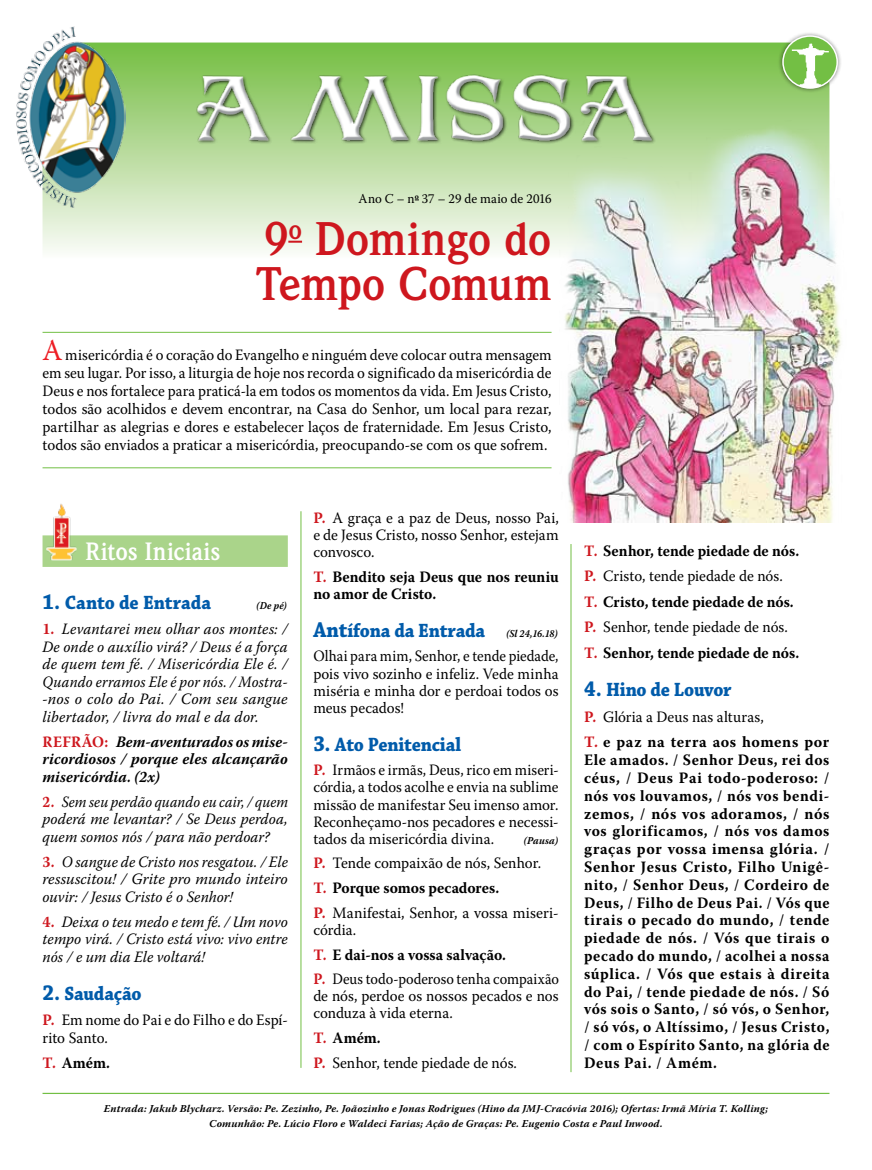
<style>
.page{position:relative;width:872px;height:1170px;background:#fff}
.page>*{position:absolute;margin:0;border:0;box-sizing:border-box;transform-origin:0 0}
.t1{font:700 48px/45px "Weidemann IT Cby BT";letter-spacing:-.015em;color:#ce171e;scale:.95 1}
.t2{font:700 25.5px "Weidemann IT Cby BT";color:#fff;scale:.95 1}
.t3{font:700 20.25px "Chaparral Pro";letter-spacing:-.01em;color:#005baa;scale:.91 1}
.t4{font:700 15.75px/17.9px "Warnock Pro";letter-spacing:.015em;color:#000;scale:.95 1}
.t5{font:15.75px/18px "Warnock Pro";color:#000;text-align:justify;scale:.94 1}
.t6{font:15.75px/24.8px "Warnock Pro";color:#000;scale:.95 1}
.t7{font:italic 15.75px/17.4px "Warnock Pro";letter-spacing:.005em;color:#000;text-align:justify;scale:.95 1}
.t8{font:15.75px/17.1px "Warnock Pro";color:#000;text-align:justify;scale:.93 1}
.t9{font:700 15.75px/25.5px "Warnock Pro";letter-spacing:-.005em;color:#000;scale:.95 1}
.t10{font:15.75px/17.1px "Warnock Pro";color:#000;text-align:justify;scale:.92 1}
.t11{font:italic 15.75px/17.4px "Warnock Pro";letter-spacing:.005em;color:#000;text-align:justify;scale:.94 1}
.t12{font:italic 15.75px/17.4px "Warnock Pro";letter-spacing:.005em;color:#000;text-align:justify;scale:.9 1}
.t13{font:italic 700 15.75px/17.4px "Warnock Pro";letter-spacing:.005em;color:#000;text-align:justify;scale:.95 1}
.t14{font:700 15.75px/25.5px "Warnock Pro";letter-spacing:.045em;color:#000}
.t15{font:13.5px "Warnock Pro";color:#000;scale:.95 1}
.t16{font:italic 700 10.5px/15px "Warnock Pro";letter-spacing:.02em;color:#000;text-align:center}
.t17{font:italic 700 10.5px "Warnock Pro";letter-spacing:.02em;color:#000;scale:.95 1}
.t18{font:italic 700 10.5px "Warnock Pro";letter-spacing:.02em;color:#000;scale:.91 1}
.s1{font-size:30px;color:#ed1d24}
.s2{font-size:22.5px}
.s3{font-weight:700;font-style:normal;color:#ce171e}
.s4{font-style:normal;color:#ce171e}
.s5{font-weight:700;color:#ce171e}
.s6{color:#ce171e}
.s7{font-family:"Warnock Pro";font-style:italic;font-size:10.5px;color:#000}
.s8{font-weight:700}
.s9{font-weight:400}
</style>
<div class="page">
<svg style="left:43px;top:43px;width:786px;height:208px;background:#b9dc9f"></svg>
<div style="left:777px;top:31px;width:65px;height:63px;background:#000;opacity:.5"></div>
<svg style="left:783px;top:36px;width:54px;height:52px"></svg>
<img style="left:783px;top:43px;width:54px;height:45px">
<div style="left:782px;top:35px;width:56px;height:54px;border:2px solid #fff;border-radius:50%"></div>
<img style="left:16px;top:26px;width:109px;height:182px">
<img style="left:191px;top:69px;width:465px;height:77px">
<div style="left:43px;top:535px;width:245px;height:32px;background:#aad48a"></div>
<img style="left:47px;top:504px;width:30px;height:56px">
<svg style="left:288px;top:241px;width:14px;height:2px"></svg>
<hr style="left:43px;top:332px;width:508px;height:1px;background:#72bf44">
<hr style="left:43px;top:467px;width:508px;height:1px;background:#72bf44">
<hr style="left:43px;top:1092px;width:786px;height:1px;background:#72bf44">
<hr style="left:570px;top:544px;width:1px;height:527px;background:#72bf44">
<img style="left:559px;top:120px;width:282px;height:403px">
<hr style="left:300px;top:511px;width:1px;height:556px;background:#72bf44">
<p class="t15" style="left:358px;top:191px;width:205px">Ano C – n<sup>o</sup> 37 – 29 de maio de 2016</p>
<h1 class="t1" style="left:255px;top:215px;width:313px">9<sup>o</sup> Domingo do<br>Tempo Comum</h1>
<p class="t5" style="left:43px;top:346px;width:543px"><span class="s1">A</span> misericórdia é o coração do Evangelho e ninguém deve colocar outra mensagem em seu lugar. Por isso, a liturgia de hoje nos recorda o significado da misericórdia de Deus e nos fortalece para praticá-la em todos os momentos da vida. Em Jesus Cristo, todos são acolhidos e devem encontrar, na Casa do Senhor, um local para rezar, partilhar as alegrias e dores e estabelecer laços de fraternidade. Em Jesus Cristo, todos são enviados a praticar a misericórdia, preocupando-se com os que sofrem.</p>
<h2 class="t2" style="left:85px;top:535px;width:144px">Ritos Iniciais</h2>
<p class="t3" style="left:43px;top:590px;width:187px"><span class="s2">1.</span> Canto de Entrada</p>
<p class="t18" style="left:257px;top:599px;width:35px">(De pé)</p>
<p class="t7" style="left:43px;top:620px;width:260px"><span class="s3">1.</span> Levantarei meu olhar aos montes: / De onde o auxílio virá? / Deus é a força de quem tem fé. / Misericórdia Ele é. / Quando erramos Ele é por nós. / Mostra--nos o colo do Pai. / Com seu sangue libertador, / livra do mal e da dor.</p>
<p class="t13" style="left:43px;top:732px;width:260px"><span class="s4">Refrão:</span> Bem-aventurados os mise&shy;ricordiosos / porque eles alcançarão misericórdia. (2x)</p>
<p class="t12" style="left:43px;top:792px;width:274px"><span class="s3">2.</span> Sem seu perdão quando eu cair, / quem poderá me levantar? / Se Deus perdoa, quem somos nós / para não perdoar?</p>
<p class="t11" style="left:43px;top:852px;width:262px"><span class="s3">3.</span> O sangue de Cristo nos resgatou. / Ele ressuscitou! / Grite pro mundo inteiro ouvir: / Jesus Cristo é o Senhor!</p>
<p class="t7" style="left:43px;top:912px;width:260px"><span class="s3">4.</span> Deixa o teu medo e tem fé. / Um novo tempo virá. / Cristo está vivo: vivo entre nós / e um dia Ele voltará!</p>
<p class="t3" style="left:43px;top:981px;width:110px"><span class="s2">2.</span> Saudação</p>
<p class="t6" style="left:43px;top:1011px;width:260px;line-height:17.4px"><span class="s5">P.</span> Em nome do Pai e do Filho e do Espí&shy;rito Santo.</p>
<p class="t4" style="left:43px;top:1053px;width:72px"><span class="s6">T.</span> Amém.</p>
<p class="t6" style="left:313px;top:509px;width:260px;line-height:17.1px;text-align:justify"><span class="s5">P.</span> A graça e a paz de Deus, nosso Pai, e de Jesus Cristo, nosso Senhor, estejam convosco.</p>
<p class="t4" style="left:313px;top:567px;width:260px;line-height:17.1px"><span class="s6">T.</span> Bendito seja Deus que nos reuniu no amor de Cristo.</p>
<p class="t3" style="left:313px;top:618px;width:270px"><span class="s2">Ant</span>ífona da Entrada <span class="s7">(Sl 24,16.18)</span></p>
<p class="t10" style="left:313px;top:647px;width:268px">Olhai para mim, Senhor, e tende piedade, pois vivo sozinho e infeliz. Vede minha miséria e minha dor e perdoai todos os meus pecados!</p>
<p class="t3" style="left:313px;top:732px;width:164px"><span class="s2">3.</span> Ato Penitencial</p>
<p class="t8" style="left:313px;top:761px;width:265px"><span class="s5">P.</span> Irmãos e irmãs, Deus, rico em miseri&shy;córdia, a todos acolhe e envia na sublime missão de manifestar Seu imenso amor.<br>Reconheçamo-nos pecadores e necessi&shy;tados da misericórdia divina.</p>
<p class="t17" style="left:524px;top:833px;width:38px">(Pausa)</p>
<p class="t6" style="left:313px;top:850px;width:260px"><span class="s5">P.</span> Tende compaixão de nós, Senhor.<br><span class="s5">T.</span> <span class="s8">Porque somos pecadores.<br></span><span class="s5">P.</span> Manifestai, Senhor, a vossa miseri-</p>
<p class="t6" style="left:313px;top:917px;width:260px">córdia.<br><span class="s5">T.</span> <span class="s8">E dai-nos a vossa salvação.<br></span><span class="s5">P.</span> Deus todo-poderoso tenha compaixão</p>
<p class="t6" style="left:313px;top:987px;width:260px;line-height:17.1px">de nós, perdoe os nossos pecados e nos conduza à vida eterna.</p>
<p class="t6" style="left:313px;top:1025px;width:216px"><span class="s5">T.</span> <span class="s8">Amém.<br></span><span class="s5">P.</span> Senhor, tende piedade de nós.</p>
<p class="t9" style="left:584px;top:537px;width:228px"><span class="s6">T.</span> Senhor, tende piedade de nós.<br><span class="s6">P.</span> <span class="s9">Cristo, tende piedade de nós.<br></span><span class="s6">T.</span> Cristo, tende piedade de nós.<br><span class="s6">P.</span> <span class="s9">Senhor, tende piedade de nós.<br></span><span class="s6">T.</span> Senhor, tende piedade de nós.</p>
<p class="t3" style="left:584px;top:678px;width:164px"><span class="s2">4.</span> Hino de Louvor</p>
<p class="t14" style="left:584px;top:703px;width:246px"><span class="s6">P.</span> <span class="s9">Glória a Deus nas alturas,<br></span><span class="s6">T.</span> e paz na terra aos homens por</p>
<p class="t4" style="left:584px;top:750px;width:260px;text-align:justify">Ele amados. / Senhor Deus, rei dos céus, / Deus Pai todo-poderoso: / nós vos louvamos, / nós vos bendi&shy;zemos, / nós vos adoramos, / nós vos glorificamos, / nós vos damos graças por vossa imensa glória. / Senhor Jesus Cristo, Filho Unigê&shy;nito, / Senhor Deus, / Cordeiro de Deus, / Filho de Deus Pai. / Vós que tirais o pecado do mundo, / tende piedade de nós. / Vós que tirais o pecado do mundo, / acolhei a nossa súplica. / Vós que estais à direita do Pai, / tende piedade de nós. / Só vós sois o Santo, / só vós, o Senhor, / só vós, o Altíssimo, / Jesus Cristo, / com o Espírito Santo, na glória de Deus Pai. / Amém.</p>
<p class="t16" style="left:104px;top:1101px;width:665px">Entrada: Jakub Blycharz. Versão: Pe. Zezinho, Pe. Joãozinho e Jonas Rodrigues (Hino da JMJ-Cracóvia 2016); Ofertas: Irmã Míria T. Kolling;<br>Comunhão: Pe. Lúcio Floro e Waldeci Farias; Ação de Graças: Pe. Eugenio Costa e Paul Inwood.</p>
</div>
